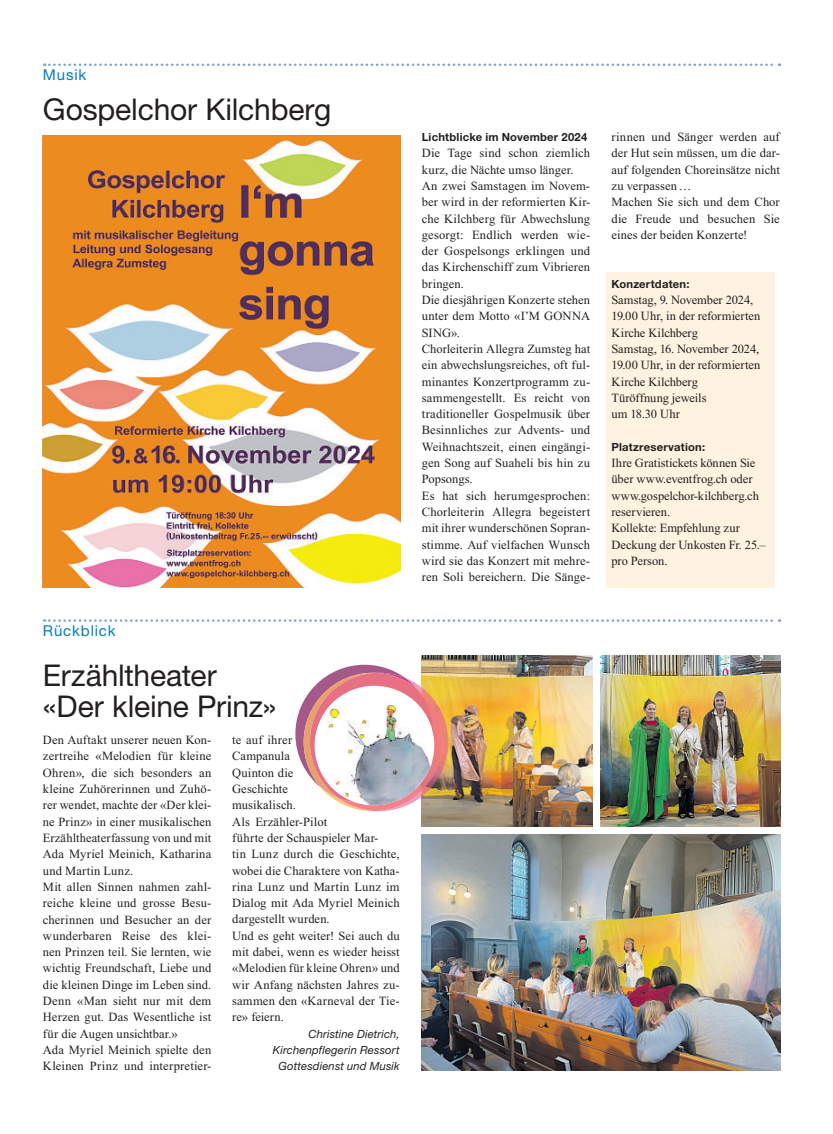
<style>
.page{position:relative;width:833px;height:1134px;background:#fff}
.page>*{position:absolute;margin:0;border:0;box-sizing:border-box;transform-origin:0 0}
.t1{font:30px/31.2px "Helvetica Neue LT Pro";letter-spacing:-.005em;color:#231f20}
.t2{font:15px "Helvetica Neue LT Pro";letter-spacing:.055em;color:#007cc2}
.t3{font:12.5px/16.2px "Times New Roman";letter-spacing:.01em;color:#231f20}
.t4{font:italic 11.25px/16.2px "Helvetica Neue LT Pro";letter-spacing:.015em;color:#231f20;text-align:right}
.t5{font:700 11.25px "Helvetica Neue LT Pro";letter-spacing:.02em;color:#231f20}
</style>
<div class="page">
<div style="left:606px;top:272px;width:168px;height:315px;background:#fef3e1"></div>
<svg style="left:44px;top:63px;width:736px;height:3px"></svg>
<img style="left:43px;top:136px;width:358px;height:451px">
<svg style="left:44px;top:619px;width:736px;height:3px"></svg>
<img style="left:422px;top:834px;width:358px;height:237px">
<img style="left:601px;top:655px;width:179px;height:171px">
<img style="left:422px;top:655px;width:171px;height:171px">
<img style="left:422px;top:687px;width:26px;height:109px">
<img style="left:422px;top:693px;width:20px;height:98px">
<svg style="left:295px;top:665px;width:127px;height:146px"></svg>
<img style="left:422px;top:695px;width:12px;height:78px">
<div style="left:314px;top:686px;width:120px;height:119px;background:#fff;border-radius:50%"></div>
<img style="left:327px;top:699px;width:105px;height:106px">
<p class="t2" style="left:43px;top:69px;width:45px">Musik</p>
<h1 class="t1" style="left:43px;top:97px;width:290px">Gospelchor Kilchberg</h1>
<p class="t2" style="left:43px;top:625px;width:74px">Rückblick</p>
<h1 class="t1" style="left:43px;top:662px;width:235px">Erzähltheater «Der kleine Prinz»</h1>
<p class="t3" style="left:43px;top:733px;width:170px">Den Auftakt unserer neuen Kon&shy;zertreihe «Melodien für kleine<br>Ohren», die sich besonders an kleine Zuhörerinnen und Zuhö&shy;rer wendet, machte der «Der klei&shy;ne Prinz» in einer musikalischen<br>Erzähltheaterfassung von und mit<br>Ada Myriel Meinich, Katharina und Martin Lunz.<br>Mit allen Sinnen nahmen zahl&shy;reiche kleine und grosse Besu&shy;cherinnen und Besucher an der wunderbaren Reise des klei&shy;nen Prinzen teil. Sie lernten, wie wichtig Freundschaft, Liebe und die kleinen Dinge im Leben sind.<br>Denn «Man sieht nur mit dem<br>Herzen gut. Das Wesentliche ist für die Augen unsichtbar.»<br>Ada Myriel Meinich spielte den<br>Kleinen Prinz und interpretier-</p>
<p class="t3" style="left:232px;top:733px;width:169px">te auf ihrer<br>Campanula<br>Quinton die<br>Geschichte<br>musikalisch.<br>Als Erzähler-Pilot<br>führte der Schauspieler Mar-<br>tin Lunz durch die Geschichte, wobei die Charaktere von Katha&shy;rina Lunz und Martin Lunz im<br>Dialog mit Ada Myriel Meinich dargestellt wurden.<br>Und es geht weiter! Sei auch du mit dabei, wenn es wieder heisst «Melodien für kleine Ohren» und wir Anfang nächsten Jahres zu&shy;sammen den «Karneval der Tie&shy;re» feiern.</p>
<p class="t4" style="left:273px;top:1026px;width:128px">Christine Dietrich,<br>Kirchenpflegerin Ressort<br>Gottesdienst und Musik</p>
<p class="t5" style="left:422px;top:133px;width:167px">Lichtblicke im November 2024</p>
<p class="t3" style="left:422px;top:146px;width:170px">Die Tage sind schon ziemlich kurz, die Nächte umso länger.<br>An zwei Samstagen im Novem&shy;ber wird in der reformierten Kir&shy;che Kilchberg für Abwechslung gesorgt: Endlich werden wie&shy;der Gospelsongs erklingen und das Kirchenschiff zum Vibrieren bringen.<br>Die diesjährigen Konzerte stehen unter dem Motto «I’M GONNA<br>SING».<br>Chorleiterin Allegra Zumsteg hat ein abwechslungsreiches, oft ful&shy;minantes Konzertprogramm zu&shy;sammengestellt. Es reicht von traditioneller Gospelmusik über<br>Besinnliches zur Advents- und<br>Weihnachtszeit, einen eingängi&shy;gen Song auf Suaheli bis hin zu<br>Popsongs.<br>Es hat sich herumgesprochen:<br>Chorleiterin Allegra begeistert mit ihrer wunderschönen Sopran&shy;stimme. Auf vielfachen Wunsch wird sie das Konzert mit mehre&shy;ren Soli bereichern. Die Sänge-</p>
<p class="t3" style="left:611px;top:130px;width:170px">rinnen und Sänger werden auf der Hut sein müssen, um die dar&shy;auf folgenden Choreinsätze nicht zu verpassen…<br>Machen Sie sich und dem Chor die Freude und besuchen Sie eines der beiden Konzerte!</p>
<p class="t5" style="left:611px;top:280px;width:79px">Konzertdaten:</p>
<p class="t3" style="left:611px;top:293px;width:150px">Samstag, 9. November 2024,<br>19.00 Uhr, in der reformierten<br>Kirche Kilchberg<br>Samstag, 16. November 2024,<br>19.00 Uhr, in der reformierten<br>Kirche Kilchberg<br>Türöffnung jeweils<br>um 18.30 Uhr</p>
<p class="t5" style="left:611px;top:443px;width:95px">Platzreservation:</p>
<p class="t3" style="left:611px;top:456px;width:156px">Ihre Gratistickets können Sie über www.eventfrog.ch oder www.gospelchor-kilchberg.ch reservieren.<br>Kollekte: Empfehlung zur<br>Deckung der Unkosten Fr. 25.– pro Person.</p>
</div>
